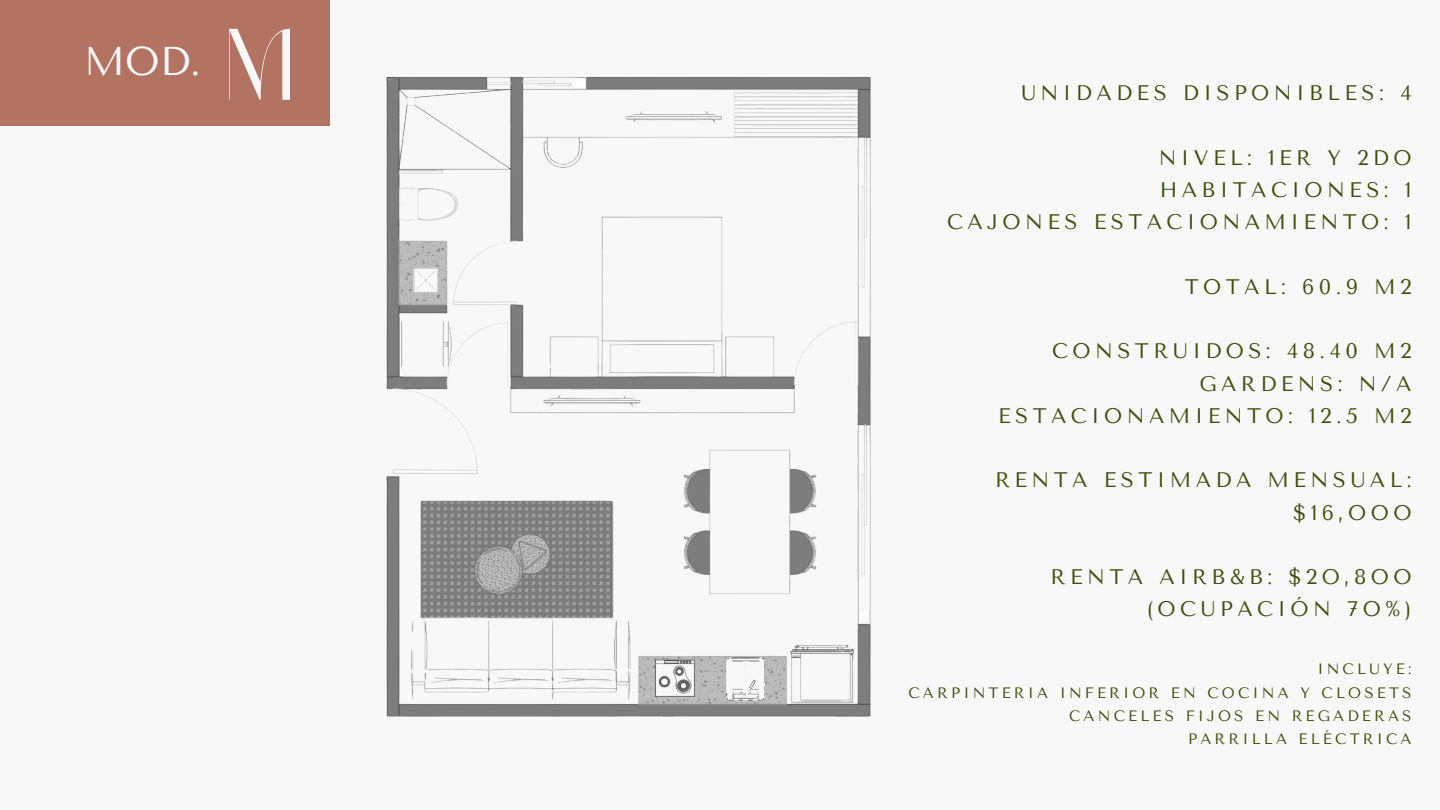
<style>
.page{position:relative;width:1440px;height:810px;background:#f8f8f8}
.page>*{position:absolute;margin:0;border:0;box-sizing:border-box;transform-origin:0 0}
.t1{font:100.6px "Brown Sugar";color:#f8f8f8}
.t2{font:40px "Tenor Sans";color:#f8f8f8}
.t3{font:21px/32.2px "Tenor Sans";letter-spacing:.21em;color:#3d4f0e;text-align:right}
.t4{font:15px "Tenor Sans";letter-spacing:.21em;color:#3d4f0e}
</style>
<div class="page">
<div style="left:0;top:0;width:329px;height:125px;background:#b27362"></div>
<img style="left:386px;top:77px;width:485px;height:640px">
<h2 class="t2" style="left:84px;top:39px;width:118px">MOD.</h2>
<h2 class="t1" style="left:226px;top:24px;width:69px">M</h2>
<h1 class="t3" style="left:1021px;top:77px;width:392px">UNIDADES DISPONIBLES: 4</h1>
<p class="t3" style="left:947px;top:142px;width:466px">NIVEL: 1ER Y 2DO<br>HABITACIONES: 1<br>CAJONES ESTACIONAMIENTO: 1</p>
<p class="t3" style="left:1185px;top:271px;width:228px">TOTAL: 60.9 M2</p>
<h2 class="t3" style="left:998px;top:335px;width:415px">CONSTRUIDOS: 48.40 M2<br>GARDENS: N/A<br>ESTACIONAMIENTO: 12.5 M2</h2>
<h2 class="t3" style="left:995px;top:464px;width:418px">RENTA ESTIMADA MENSUAL: $16,OOO</h2>
<h2 class="t3" style="left:1051px;top:561px;width:362px">RENTA AIRB&amp;B: $2O,8OO (OCUPACIÓN 7O%)</h2>
<p class="t4" style="left:1317px;top:661px;width:96px">INCLUYE:</p>
<p class="t4" style="left:908px;top:684px;width:505px">CARPINTERIA INFERIOR EN COCINA Y CLOSETS</p>
<p class="t4" style="left:1069px;top:707px;width:344px">CANCELES FIJOS EN REGADERAS</p>
<p class="t4" style="left:1188px;top:730px;width:225px">PARRILLA ELÉCTRICA</p>
</div>
